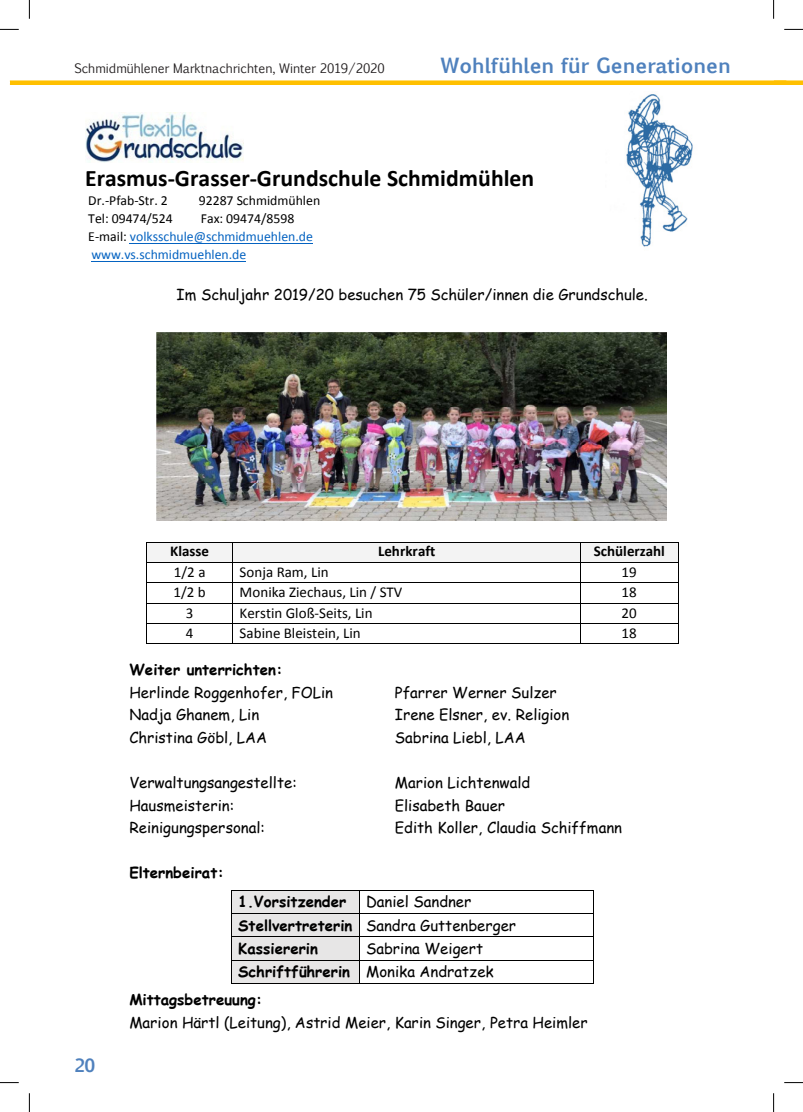
<style>
.page{position:relative;width:803px;height:1112px;background:#fff}
.page>*{position:absolute;margin:0;border:0;box-sizing:border-box;transform-origin:0 0}
.t1{font:700 23.75px "Calibri";color:#000}
.t2{font:700 20px "Euphemia UCAS";color:#4f81bd}
.t3{font:700 17.5px "Euphemia UCAS";color:#4f81bd}
.t4{font:15px/23.1px "Comic Sans MS";color:#000}
.t5{font:15px "Calibri";color:#000}
.t6{font:700 15px "Comic Sans MS";color:#000}
.t7{font:700 15px "Calibri";color:#000}
.t8{font:13.75px/18.1px "Calibri";color:#0563c1}
.t9{font:13.75px "Calibri";color:#000}
.t10{font:12.5px "Euphemia CAS";color:#231f20}
.s1{color:#000}
.s2{font-weight:700}
</style>
<div class="page">
<hr style="left:10px;top:81px;width:776px;height:3px;background:#ffc000">
<div style="left:9px;top:80px;width:777px;height:5px;border:1px solid #ffc000"></div>
<svg style="left:774px;top:80px;width:29px;height:5px"></svg>
<hr style="left:130px;top:242px;width:183px;height:1px;background:#0563c1">
<hr style="left:91px;top:261px;width:155px;height:1px;background:#0563c1">
<img style="left:85px;top:112px;width:159px;height:50px">
<img style="left:157px;top:332px;width:509px;height:188px">
<div style="left:147px;top:542px;width:86px;height:20px;background:#f3f3f3"></div>
<div style="left:233px;top:542px;width:347px;height:20px;background:#f3f3f3"></div>
<div style="left:581px;top:542px;width:97px;height:20px;background:#f3f3f3"></div>
<hr style="left:147px;top:541px;width:86px;height:1px;background:#000">
<hr style="left:233px;top:541px;width:347px;height:1px;background:#000">
<hr style="left:581px;top:541px;width:97px;height:1px;background:#000">
<hr style="left:147px;top:562px;width:86px;height:1px;background:#000">
<hr style="left:233px;top:562px;width:347px;height:1px;background:#000">
<hr style="left:581px;top:562px;width:97px;height:1px;background:#000">
<hr style="left:147px;top:582px;width:86px;height:1px;background:#000">
<hr style="left:233px;top:582px;width:347px;height:1px;background:#000">
<hr style="left:581px;top:582px;width:97px;height:1px;background:#000">
<hr style="left:147px;top:602px;width:86px;height:1px;background:#000">
<hr style="left:233px;top:602px;width:347px;height:1px;background:#000">
<hr style="left:581px;top:602px;width:97px;height:1px;background:#000">
<hr style="left:147px;top:623px;width:86px;height:1px;background:#000">
<hr style="left:233px;top:623px;width:347px;height:1px;background:#000">
<hr style="left:581px;top:623px;width:97px;height:1px;background:#000">
<svg style="left:146px;top:542px;width:1px;height:102px"></svg>
<hr style="left:147px;top:643px;width:86px;height:1px;background:#000">
<hr style="left:233px;top:643px;width:347px;height:1px;background:#000">
<svg style="left:580px;top:542px;width:1px;height:102px"></svg>
<hr style="left:581px;top:643px;width:97px;height:1px;background:#000">
<svg style="left:678px;top:542px;width:1px;height:102px"></svg>
<div style="left:232px;top:890px;width:127px;height:23px;background:#e7e6e6"></div>
<hr style="left:232px;top:889px;width:127px;height:1px;background:#000">
<hr style="left:360px;top:889px;width:233px;height:1px;background:#000">
<div style="left:232px;top:913px;width:127px;height:23px;background:#e7e6e6"></div>
<hr style="left:232px;top:913px;width:127px;height:1px;background:#000">
<hr style="left:360px;top:913px;width:233px;height:1px;background:#000">
<div style="left:232px;top:936px;width:127px;height:23px;background:#e7e6e6"></div>
<hr style="left:232px;top:936px;width:127px;height:1px;background:#000">
<hr style="left:360px;top:936px;width:233px;height:1px;background:#000">
<div style="left:232px;top:960px;width:127px;height:22px;background:#e7e6e6"></div>
<hr style="left:232px;top:959px;width:127px;height:1px;background:#000">
<hr style="left:360px;top:959px;width:233px;height:1px;background:#000">
<svg style="left:231px;top:890px;width:1px;height:93px"></svg>
<hr style="left:232px;top:982px;width:127px;height:1px;background:#000">
<svg style="left:359px;top:890px;width:1px;height:93px"></svg>
<hr style="left:360px;top:982px;width:233px;height:1px;background:#000">
<svg style="left:593px;top:890px;width:1px;height:93px"></svg>
<img style="left:626px;top:94px;width:67px;height:153px">
<svg style="left:0;top:29px;width:19px;height:1px"></svg>
<svg style="left:784px;top:29px;width:19px;height:1px"></svg>
<svg style="left:0;top:1082px;width:19px;height:1px"></svg>
<svg style="left:784px;top:1082px;width:19px;height:1px"></svg>
<svg style="left:29px;top:0;width:1px;height:19px"></svg>
<svg style="left:29px;top:1093px;width:1px;height:18px"></svg>
<svg style="left:773px;top:0;width:1px;height:19px"></svg>
<svg style="left:773px;top:1093px;width:1px;height:18px"></svg>
<p class="t10" style="left:74px;top:59px;width:312px">Schmidmühlener Marktnachrichten, Winter 2019/2020</p>
<h2 class="t2" style="left:440px;top:50px;width:292px">Wohlfühlen für Generationen</h2>
<h1 class="t1" style="left:85px;top:163px;width:451px">Erasmus-Grasser-Grundschule Schmidmühlen</h1>
<p class="t9" style="left:88px;top:192px;width:81px">Dr.-Pfab-Str. 2</p>
<p class="t9" style="left:199px;top:192px;width:123px">92287 Schmidmühlen</p>
<p class="t9" style="left:88px;top:210px;width:86px">Tel: 09474/524</p>
<p class="t8" style="left:88px;top:209px;width:226px;text-indent:113px"><span class="s1">Fax: 09474/8598<br>E-mail:</span> volksschule@schmidmuehlen.de www.vs.schmidmuehlen.de</p>
<p class="t4" style="left:177px;top:282px;width:473px">Im Schuljahr 2019/20 besuchen 75 Schüler/innen die Grundschule.</p>
<p class="t7" style="left:170px;top:541px;width:40px">Klasse</p>
<p class="t7" style="left:378px;top:541px;width:59px">Lehrkraft</p>
<p class="t7" style="left:594px;top:541px;width:73px">Schülerzahl</p>
<p class="t5" style="left:174px;top:562px;width:33px">1/2 a</p>
<p class="t5" style="left:240px;top:562px;width:90px">Sonja Ram, Lin</p>
<p class="t5" style="left:622px;top:562px;width:17px">19</p>
<p class="t5" style="left:173px;top:582px;width:34px">1/2 b</p>
<p class="t5" style="left:240px;top:582px;width:164px">Monika Ziechaus, Lin / STV</p>
<p class="t5" style="left:622px;top:582px;width:17px">18</p>
<p class="t5" style="left:186px;top:603px;width:9px">3</p>
<p class="t5" style="left:240px;top:603px;width:134px">Kerstin Gloß-Seits, Lin</p>
<p class="t5" style="left:622px;top:603px;width:17px">20</p>
<p class="t5" style="left:186px;top:623px;width:9px">4</p>
<p class="t5" style="left:240px;top:623px;width:123px">Sabine Bleistein, Lin</p>
<p class="t5" style="left:622px;top:623px;width:17px">18</p>
<p class="t6" style="left:129px;top:658px;width:155px">Weiter unterrichten:</p>
<p class="t4" style="left:129px;top:680px;width:205px">Herlinde Roggenhofer, FOLin</p>
<p class="t4" style="left:395px;top:680px;width:163px">Pfarrer Werner Sulzer</p>
<p class="t4" style="left:129px;top:702px;width:131px">Nadja Ghanem, Lin</p>
<p class="t4" style="left:395px;top:702px;width:176px">Irene Elsner, ev. Religion</p>
<p class="t4" style="left:129px;top:725px;width:139px">Christina Göbl, LAA</p>
<p class="t4" style="left:395px;top:725px;width:132px">Sabrina Liebl, LAA</p>
<p class="t4" style="left:129px;top:770px;width:169px">Verwaltungsangestellte:</p>
<p class="t4" style="left:395px;top:770px;width:137px">Marion Lichtenwald</p>
<p class="t4" style="left:129px;top:792px;width:106px">Hausmeisterin:</p>
<p class="t4" style="left:395px;top:792px;width:112px">Elisabeth Bauer</p>
<p class="t4" style="left:129px;top:815px;width:137px">Reinigungspersonal:</p>
<p class="t4" style="left:395px;top:815px;width:229px">Edith Koller, Claudia Schiffmann</p>
<p class="t6" style="left:129px;top:861px;width:96px">Elternbeirat:</p>
<p class="t4" style="left:238px;top:889px;width:279px;text-indent:128px">Daniel Sandner<br><span class="s2">Stellvertreterin</span> Sandra Guttenberger<br><span class="s2">Kassiererin</span></p>
<p class="t6" style="left:238px;top:890px;width:110px">1.Vorsitzender</p>
<p class="t4" style="left:238px;top:935px;width:257px;text-indent:128px">Sabrina Weigert<br><span class="s2">Schriftführerin</span> Monika Andratzek</p>
<p class="t3" style="left:75px;top:1052px;width:22px">20</p>
<p class="t6" style="left:129px;top:988px;width:134px">Mittagsbetreuung:</p>
<p class="t4" style="left:129px;top:1010px;width:460px">Marion Härtl (Leitung), Astrid Meier, Karin Singer, Petra Heimler</p>
</div>
